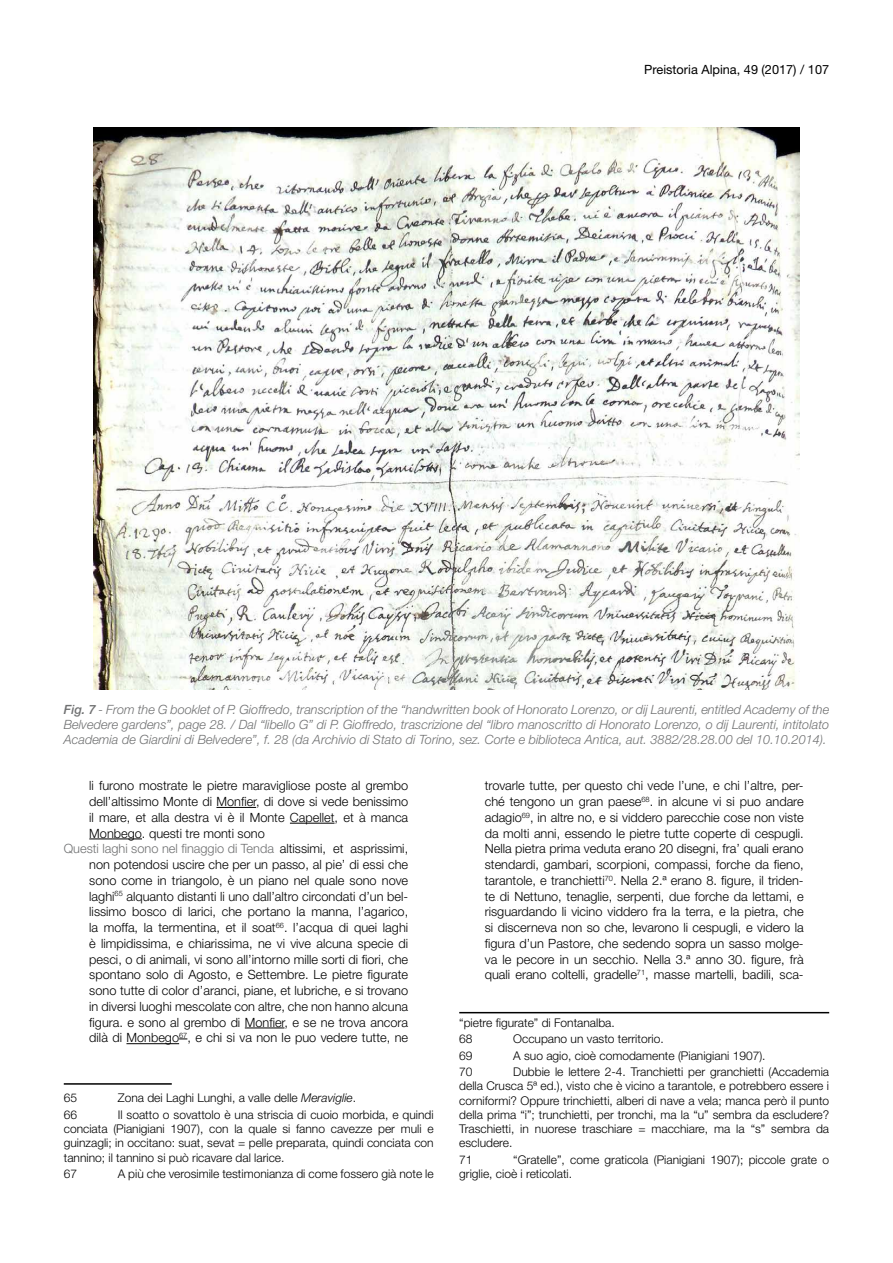
<style>
.page{position:relative;width:893px;height:1263px;background:#fff}
.page>*{position:absolute;margin:0;border:0;box-sizing:border-box;transform-origin:0 0}
.t1{font:300 12.75px/15.8px "Helvetica Neue";color:#000;text-align:justify}
.t2{font:italic 300 12.75px/15px "Helvetica Neue";color:#707172;text-align:justify}
.t3{font:300 12.75px "Helvetica Neue";color:#707172}
.t4{font:12.75px "Helvetica Neue";color:#000}
.t5{font:300 12px/14.2px "Helvetica Neue";color:#000;text-align:justify}
.s1{font-weight:500}
.s2{color:#000}
.s3{font-style:italic}
</style>
<div class="page">
<hr style="left:216px;top:807px;width:40px;height:1px;background:#000">
<hr style="left:290px;top:823px;width:45px;height:1px;background:#000">
<hr style="left:89px;top:839px;width:53px;height:1px;background:#000">
<hr style="left:245px;top:1028px;width:40px;height:1px;background:#000">
<hr style="left:126px;top:1043px;width:53px;height:1px;background:#000">
<hr style="left:64px;top:1083px;width:108px;height:2px;background:#000">
<hr style="left:459px;top:1012px;width:370px;height:1px;background:#000">
<img style="left:94px;top:128px;width:705px;height:561px">
<p class="t4" style="left:644px;top:62px;width:186px">Preistoria Alpina, 49 (2017) / 107</p>
<p class="t2" style="left:64px;top:702px;width:767px"><span class="s1">Fig. 7</span> - From the G booklet of P. Gioffredo, transcription of the “handwritten book of Honorato Lorenzo, or dij Laurenti, entitled Academy of the Belvedere gardens”, page 28. / Dal “libello G” di P. Gioffredo, trascrizione del “libro manoscritto di Honorato Lorenzo, o dij Laurenti, intitolato Academia de Giardini di Belvedere”, f. 28 (da Archivio di Stato di Torino, sez. Corte e biblioteca Antica, aut. 3882/28.28.00 del 10.10.2014).</p>
<p class="t1" style="left:89px;top:778px;width:320px">li furono mostrate le pietre maravigliose poste al grembo</p>
<p class="t1" style="left:89px;top:793px;width:320px">dell’altissimo Monte di Monfier, di dove si vede benissimo</p>
<p class="t1" style="left:89px;top:809px;width:320px">il mare, et alla destra vi è il Monte Capellet, et à manca</p>
<p class="t1" style="left:89px;top:825px;width:177px">Monbego. questi tre monti sono</p>
<p class="t3" style="left:64px;top:841px;width:346px">Questi laghi sono nel finaggio di Tenda <span class="s2">altissimi, et asprissimi,</span></p>
<p class="t1" style="left:89px;top:856px;width:320px">non potendosi uscire che per un passo, al pie’ di essi che</p>
<p class="t1" style="left:89px;top:872px;width:320px">sono come in triangolo, è un piano nel quale sono nove</p>
<p class="t1" style="left:89px;top:888px;width:320px">laghi<sup>65</sup> alquanto distanti li uno dall’altro circondati d’un bel-</p>
<p class="t1" style="left:89px;top:904px;width:320px">lissimo bosco di larici, che portano la manna, l’agarico,</p>
<p class="t1" style="left:89px;top:919px;width:320px">la moffa, la termentina, et il soat<sup>66</sup>. l’acqua di quei laghi</p>
<p class="t1" style="left:89px;top:935px;width:320px">è limpidissima, e chiarissima, ne vi vive alcuna specie di</p>
<p class="t1" style="left:89px;top:951px;width:320px">pesci, o di animali, vi sono all’intorno mille sorti di fiori, che</p>
<p class="t1" style="left:89px;top:967px;width:320px">spontano solo di Agosto, e Settembre. Le pietre figurate</p>
<p class="t1" style="left:89px;top:982px;width:320px">sono tutte di color d’aranci, piane, et lubriche, e si trovano</p>
<p class="t1" style="left:89px;top:998px;width:320px">in diversi luoghi mescolate con altre, che non hanno alcuna</p>
<p class="t1" style="left:89px;top:1014px;width:320px">figura. e sono al grembo di Monfier, e se ne trova ancora</p>
<p class="t1" style="left:89px;top:1030px;width:320px">dilà di Monbego<sup>67</sup>, e chi si va non le puo vedere tutte, ne</p>
<p class="t5" style="left:64px;top:1091px;width:15px">65</p>
<p class="t5" style="left:118px;top:1091px;width:240px">Zona dei Laghi Lunghi, a valle delle <span class="s3">Meraviglie</span>.</p>
<p class="t5" style="left:64px;top:1107px;width:15px">66</p>
<p class="t5" style="left:64px;top:1107px;width:371px;text-indent:54px">Il soatto o sovattolo è una striscia di cuoio morbida, e quindi conciata (Pianigiani 1907), con la quale si fanno cavezze per muli e guinzagli; in occitano: suat, sevat = pelle preparata, quindi conciata con tannino; il tannino si può ricavare dal larice.</p>
<p class="t5" style="left:64px;top:1166px;width:15px">67</p>
<p class="t5" style="left:118px;top:1166px;width:317px">A più che verosimile testimonianza di come fossero già note le</p>
<p class="t1" style="left:485px;top:778px;width:320px">trovarle tutte, per questo chi vede l’une, e chi l’altre, per&shy;ché tengono un gran paese<sup>68</sup>. in alcune vi si puo andare adagio<sup>69</sup>, in altre no, e si viddero parecchie cose non viste da molti anni, essendo le pietre tutte coperte di cespugli.<br>Nella pietra prima veduta erano 20 disegni, fra’ quali erano stendardi, gambari, scorpioni, compassi, forche da fieno, tarantole, e tranchietti<sup>70</sup>. Nella 2.ª erano 8. figure, il triden&shy;te di Nettuno, tenaglie, serpenti, due forche da lettami, e risguardando li vicino viddero fra la terra, e la pietra, che si discerneva non so che, levarono li cespugli, e videro la figura d’un Pastore, che sedendo sopra un sasso molge&shy;va le pecore in un secchio. Nella 3.ª anno 30. figure, frà quali erano coltelli, gradelle<sup>71</sup>, masse martelli, badili, sca-</p>
<p class="t5" style="left:459px;top:1014px;width:157px;line-height:16.4px">“pietre figurate” di Fontanalba.<br>68</p>
<p class="t5" style="left:513px;top:1032px;width:152px">Occupano un vasto territorio.</p>
<p class="t5" style="left:459px;top:1048px;width:15px">69</p>
<p class="t5" style="left:513px;top:1048px;width:254px">A suo agio, cioè comodamente (Pianigiani 1907).</p>
<p class="t5" style="left:459px;top:1064px;width:15px">70</p>
<p class="t5" style="left:459px;top:1064px;width:371px;text-indent:54px">Dubbie le lettere 2-4. Tranchietti per granchietti (Accademia della Crusca 5ª ed.), visto che è vicino a tarantole, e potrebbero essere i corniformi? Oppure trinchietti, alberi di nave a vela; manca però il punto della prima “i”; trunchietti, per tronchi, ma la “u” sembra da escludere?<br>Traschietti, in nuorese traschiare = macchiare, ma la “s” sembra da escludere.</p>
<p class="t5" style="left:459px;top:1152px;width:15px">71</p>
<p class="t5" style="left:459px;top:1152px;width:371px;text-indent:54px">“Gratelle”, come graticola (Pianigiani 1907); piccole grate o griglie, cioè i reticolati.</p>
</div>
